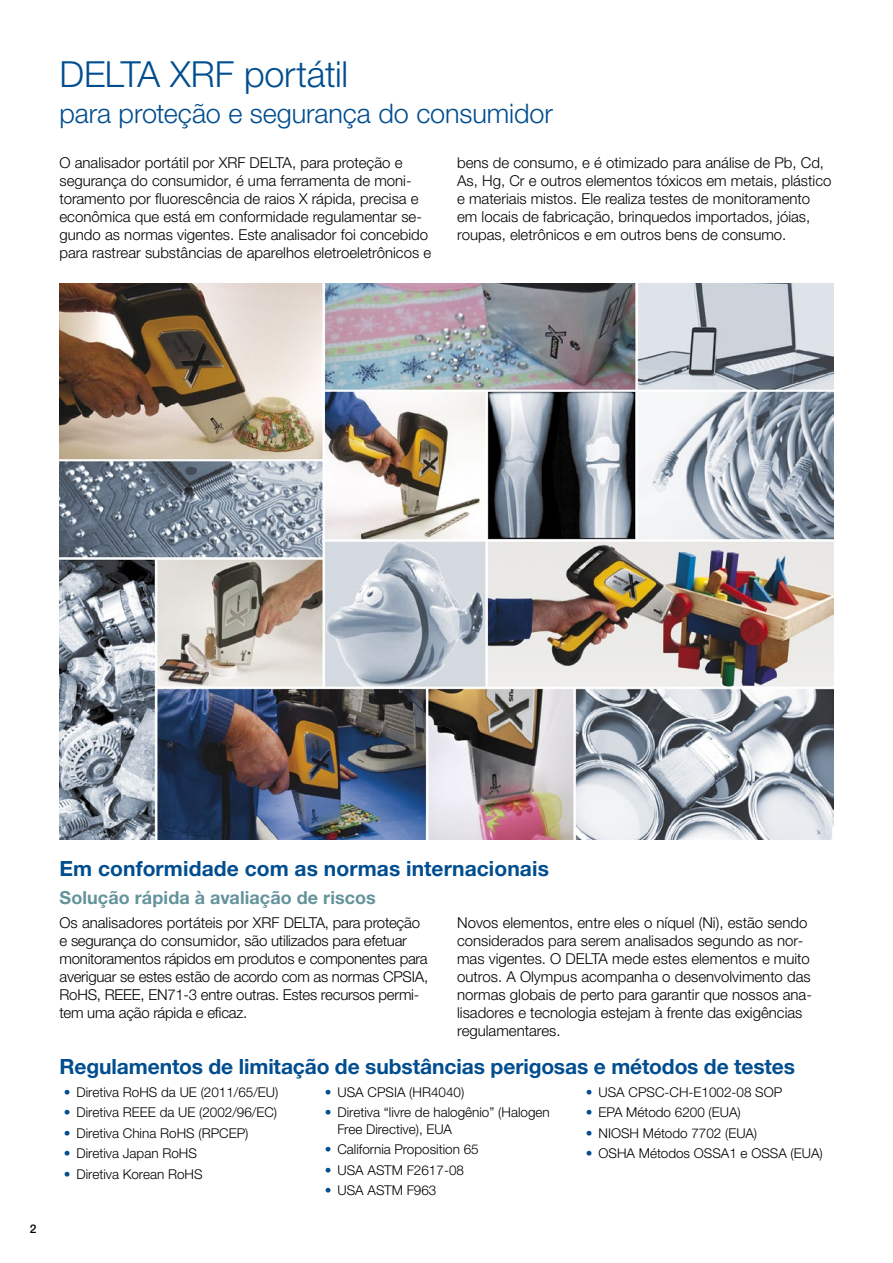
<style>
.page{position:relative;width:893px;height:1263px;background:#fff}
.page>*{position:absolute;margin:0;border:0;box-sizing:border-box;transform-origin:0 0}
.Title_1{font:300 36px "Helvetica Neue LTW1 G";letter-spacing:-.01em;color:#004d8f}
.Title_1-2{font:300 27px "Helvetica Neue LTW1 G";letter-spacing:-.005em;color:#004d8f}
.Title_2{font:700 21px "Helvetica Neue LTW1 G";color:#004d8f}
.Title_3{font:700 18px "Helvetica Neue LTW1 G";letter-spacing:.005em;color:#64939b}
.Text{font:300 15px/18px "Helvetica Neue LTW1 G";color:#000}
.t1{font:300 13.5px/16.2px "Helvetica Neue LTW1 G";color:#000}
.Pagination{font:500 12px "Helvetica Neue LTW1 G";color:#000}
.s1{color:#004d8f}
</style>
<div class="page">
<img style="left:60px;top:283px;width:773px;height:557px">
<p class="Title_1" style="left:60px;top:52px;width:290px">DELTA XRF portátil</p>
<p class="Title_1-2" style="left:60px;top:97px;width:495px">para proteção e segurança do consumidor</p>
<p class="Text" style="left:60px;top:154px;width:373px">O analisador portátil por XRF DELTA, para proteção e segurança do consumidor, é uma ferramenta de moni&shy;toramento por fluorescência de raios X rápida, precisa e econômica que está em conformidade regulamentar se&shy;gundo as normas vigentes. Este analisador foi concebido para rastrear substâncias de aparelhos eletroeletrônicos e</p>
<p class="Text" style="left:457px;top:154px;width:376px">bens de consumo, e é otimizado para análise de Pb, Cd, As, Hg, Cr e outros elementos tóxicos em metais, plástico e materiais mistos. Ele realiza testes de monitoramento em locais de fabricação, brinquedos importados, jóias, roupas, eletrônicos e em outros bens de consumo.</p>
<p class="Pagination" style="left:30px;top:1222px;width:8px">2</p>
<p class="Title_2" style="left:60px;top:855px;width:491px">Em conformidade com as normas internacionais</p>
<p class="Title_3" style="left:60px;top:886px;width:318px">Solução rápida à avaliação de riscos</p>
<p class="Text" style="left:60px;top:914px;width:370px">Os analisadores portáteis por XRF DELTA, para proteção e segurança do consumidor, são utilizados para efetuar monitoramentos rápidos em produtos e componentes para averiguar se estes estão de acordo com as normas CPSIA, RoHS, REEE, EN71-3 entre outras. Estes recursos permi&shy;tem uma ação rápida e eficaz.</p>
<p class="Text" style="left:457px;top:914px;width:356px">Novos elementos, entre eles o níquel (Ni), estão sendo considerados para serem analisados segundo as nor&shy;mas vigentes. O DELTA mede estes elementos e muito outros. A Olympus acompanha o desenvolvimento das normas globais de perto para garantir que nossos ana&shy;lisadores e tecnologia estejam à frente das exigências regulamentares.</p>
<p class="Title_2" style="left:60px;top:1054px;width:737px">Regulamentos de limitação de substâncias perigosas e métodos de testes</p>
<p class="t1" style="left:64px;top:1084px;width:216px"><span class="s1">•</span> Diretiva RoHS da UE (2011/65/EU)</p>
<p class="t1" style="left:64px;top:1104px;width:215px"><span class="s1">•</span> Diretiva REEE da UE (2002/96/EC)</p>
<p class="t1" style="left:64px;top:1125px;width:186px"><span class="s1">•</span> Diretiva China RoHS (RPCEP)</p>
<p class="t1" style="left:64px;top:1145px;width:135px"><span class="s1">•</span> Diretiva Japan RoHS</p>
<p class="t1" style="left:64px;top:1166px;width:140px"><span class="s1">•</span> Diretiva Korean RoHS</p>
<p class="t1" style="left:325px;top:1084px;width:141px"><span class="s1">•</span> USA CPSIA (HR4040)</p>
<p class="t1" style="left:337px;top:1104px;width:214px;text-indent:-13px"><span class="s1">•</span> Diretiva “livre de halogênio” (Halogen<br>Free Directive), EUA</p>
<p class="t1" style="left:325px;top:1141px;width:155px"><span class="s1">•</span> California Proposition 65</p>
<p class="t1" style="left:325px;top:1161px;width:141px"><span class="s1">•</span> USA ASTM F2617-08</p>
<p class="t1" style="left:325px;top:1182px;width:113px"><span class="s1">•</span> USA ASTM F963</p>
<p class="t1" style="left:586px;top:1084px;width:198px"><span class="s1">•</span> USA CPSC-CH-E1002-08 SOP</p>
<p class="t1" style="left:586px;top:1104px;width:157px"><span class="s1">•</span> EPA Método 6200 (EUA)</p>
<p class="t1" style="left:586px;top:1125px;width:173px"><span class="s1">•</span> NIOSH Método 7702 (EUA)</p>
<p class="t1" style="left:586px;top:1145px;width:239px"><span class="s1">•</span> OSHA Métodos OSSA1 e OSSA (EUA)</p>
</div>
